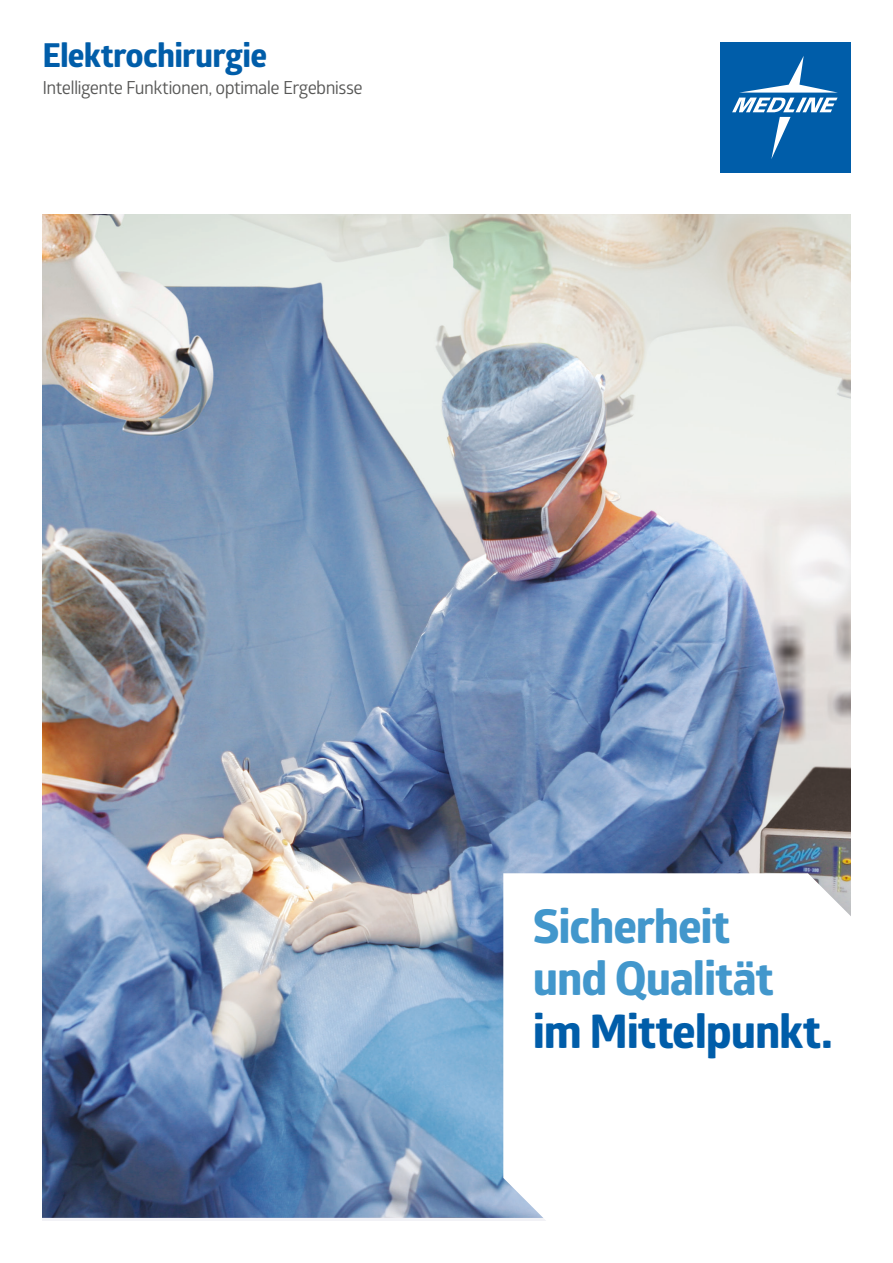
<style>
.page{position:relative;width:893px;height:1263px;background:#fff}
.page>*{position:absolute;margin:0;border:0;box-sizing:border-box;transform-origin:0 0}
.A4{font:700 46.5px "Globerx";letter-spacing:-.025em;color:#4297cc}
.A4-2{font:700 46.5px "Globerx";letter-spacing:-.025em;color:#005da9}
.A3_Regular{font:700 33px "Globerx";letter-spacing:-.02em;color:#005da9}
.A3_Regular-2{font:18px "Glober";letter-spacing:-.035em;color:#575756}
</style>
<div class="page">
<div style="left:720px;top:42px;width:130px;height:131px;background:#005da9"></div>
<svg style="left:732px;top:56px;width:106px;height:103px"></svg>
<img style="left:43px;top:215px;width:807px;height:1002px">
<svg style="left:503px;top:873px;width:348px;height:348px"></svg>
<p class="A3_Regular" style="left:43px;top:32px;width:226px">Elektrochirurgie</p>
<p class="A3_Regular-2" style="left:43px;top:75px;width:322px">Intelligente Funktionen, optimale Ergebnisse</p>
<p class="A4" style="left:533px;top:892px;width:199px">Sicherheit</p>
<p class="A4" style="left:533px;top:945px;width:242px">und Qualität</p>
<p class="A4-2" style="left:533px;top:998px;width:301px">im Mittelpunkt.</p>
</div>
